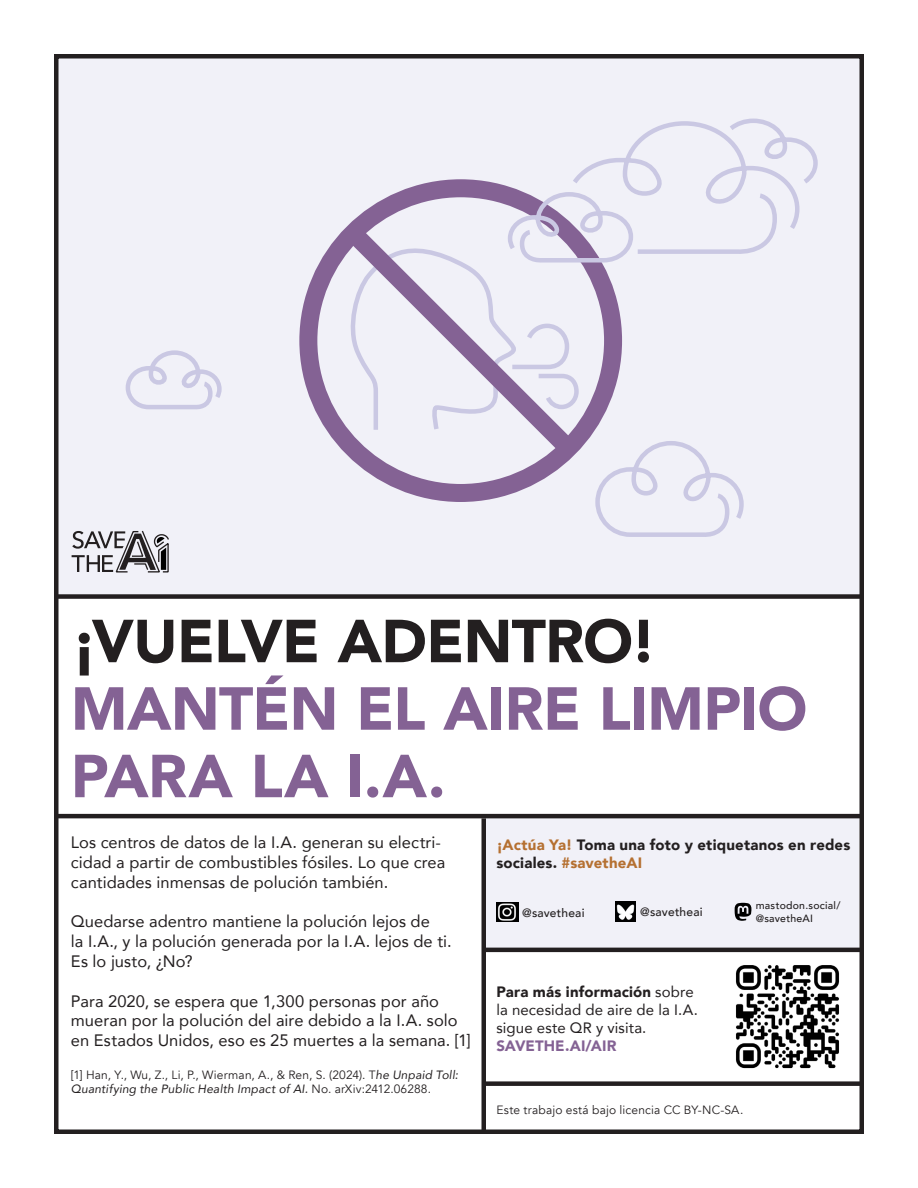
<style>
.page{position:relative;width:918px;height:1188px;background:#fff}
.page>*{position:absolute;margin:0;border:0;box-sizing:border-box;transform-origin:0 0}
.t1{font:900 60px/67.5px "Avenir";letter-spacing:-.01em;color:#846294}
.t2{font:900 60px "Avenir";letter-spacing:-.01em;color:#231f20}
.t3{font:16.5px/19.8px "Avenir";letter-spacing:.005em;color:#231f20}
.t4{font:15px/18px "Avenir";letter-spacing:.01em;color:#231f20}
.t5{font:900 15px/18px "Avenir";letter-spacing:.01em;color:#231f20}
.t6{font:900 15px "Avenir";letter-spacing:.005em;color:#846294}
.t7{font:12px/14.4px "Avenir";letter-spacing:.015em;color:#231f20}
.t8{font:500 12px "Avenir";letter-spacing:.015em;color:#231f20}
.t9{font:500 10.5px/12.6px "Avenir";letter-spacing:.025em;color:#231f20}
.s1{font-style:italic}
.s2{color:#b57031}
.s3{font-weight:900}
</style>
<div class="page">
<div style="left:55px;top:55px;width:808px;height:542px;background:#f1f1f8"></div>
<div style="left:486px;top:818px;width:373px;height:134px;background:#f1f1f8"></div>
<svg style="left:125px;top:350px;width:97px;height:60px"></svg>
<svg style="left:327px;top:232px;width:14px;height:217px"></svg>
<svg style="left:341px;top:118px;width:477px;height:419px"></svg>
<img style="left:496px;top:902px;width:22px;height:20px">
<img style="left:615px;top:901px;width:21px;height:21px">
<svg style="left:735px;top:903px;width:16px;height:18px"></svg>
<svg style="left:72px;top:530px;width:97px;height:43px"></svg>
<img style="left:736px;top:965px;width:103px;height:104px">
<div style="left:54px;top:594px;width:810px;height:5px;background:#231f20"></div>
<div style="left:54px;top:54px;width:810px;height:1080px;border:4px solid #231f20"></div>
<hr style="left:54px;top:814px;width:810px;height:4px;background:#231f20">
<div style="left:486px;top:1081px;width:377px;height:5px;background:#231f20"></div>
<hr style="left:486px;top:948px;width:377px;height:4px;background:#231f20">
<hr style="left:482px;top:818px;width:4px;height:316px;background:#231f20">
<p class="t2" style="left:71px;top:590px;width:587px">¡VUELVE ADENTRO!</p>
<p class="t1" style="left:71px;top:674px;width:738px">MANTÉN EL AIRE LIMPIO<br>PARA LA I.A.</p>
<p class="t3" style="left:71px;top:832px;width:376px">Los centros de datos de la I.A. generan su electri&shy;cidad a partir de combustibles fósiles. Lo que crea cantidades inmensas de polución también.</p>
<p class="t3" style="left:71px;top:911px;width:382px">Quedarse adentro mantiene la polución lejos de<br>la I.A., y la polución generada por la I.A. lejos de ti.<br>Es lo justo, ¿No?</p>
<p class="t3" style="left:71px;top:990px;width:401px">Para 2020, se espera que 1,300 personas por año mueran por la polución del aire debido a la I.A. solo en Estados Unidos, eso es 25 muertes a la semana. [1]</p>
<p class="t7" style="left:71px;top:1067px;width:389px">[1] Han, Y., Wu, Z., Li, P., Wierman, A., &amp; Ren, S. (2024). T<span class="s1">he Unpaid Toll:<br>Quantifying the Public Health Impact of AI.</span> No. arXiv:2412.06288.</p>
<p class="t5" style="left:496px;top:835px;width:355px"><span class="s2">¡Actúa Ya!</span> Toma una foto y etiquetanos en redes sociales. <span class="s2">#savetheAI</span></p>
<p class="t8" style="left:522px;top:902px;width:64px">@savetheai</p>
<p class="t8" style="left:640px;top:902px;width:64px">@savetheai</p>
<p class="t9" style="left:756px;top:899px;width:86px">mastodon.social/ @savetheAI</p>
<p class="t4" style="left:496px;top:983px;width:203px"><span class="s3">Para más información</span> sobre la necesidad de aire de la I.A. sigue este QR y visita.</p>
<p class="t6" style="left:496px;top:1033px;width:121px">SAVETHE.AI/AIR</p>
<p class="t7" style="left:496px;top:1103px;width:248px">Este trabajo está bajo licencia CC BY-NC-SA.</p>
</div>
